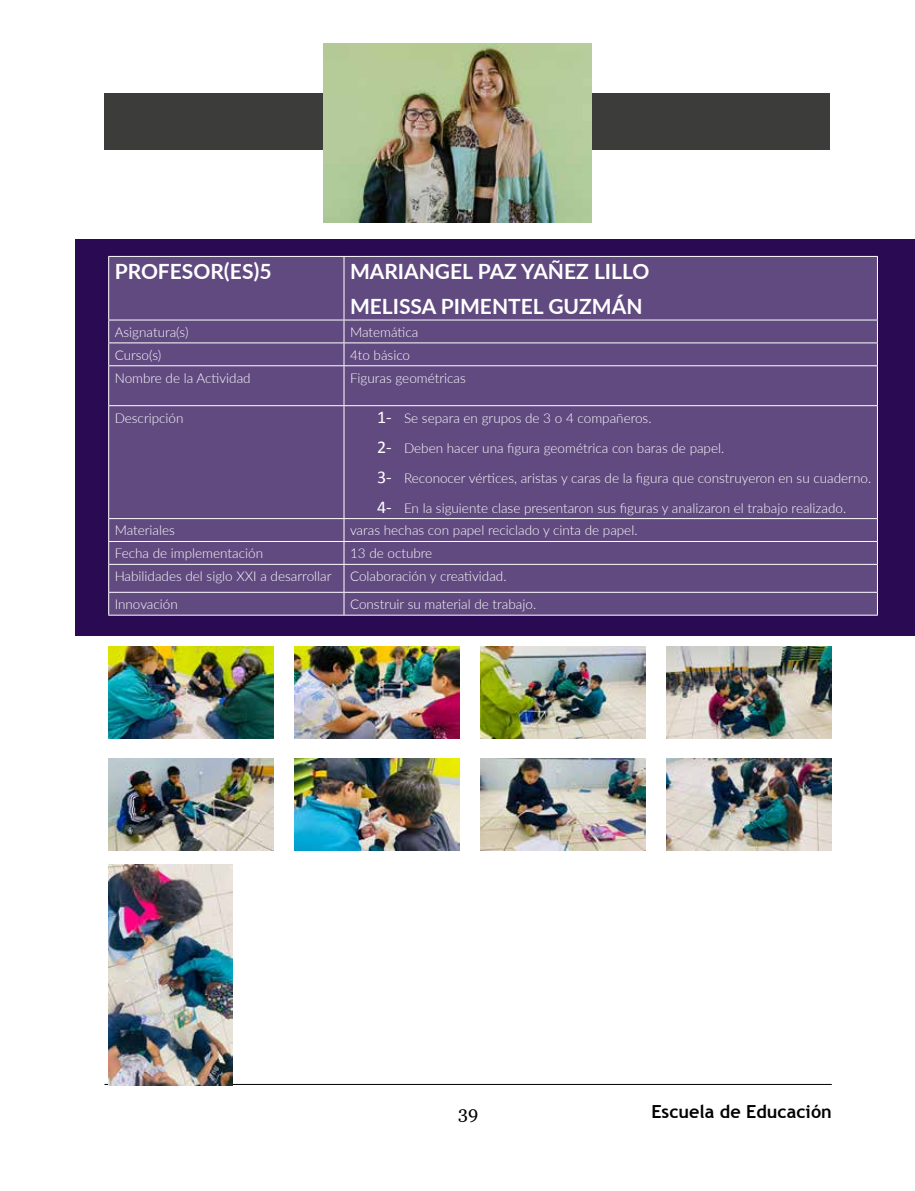
<style>
.page{position:relative;width:915px;height:1191px;background:#fff}
.page>*{position:absolute;margin:0;border:0;box-sizing:border-box;transform-origin:0 0}
.t1{font:700 21px/34.7px "Lato";color:#fff}
.t2{font:700 18px "Trebuchet MS";color:#000}
.t3{font:18px "Georgia";color:#000}
.t4{font:300 13.5px "Lato";color:#fff}
.s1{font-family:"Calibri";font-weight:400;font-size:18px}
</style>
<div class="page">
<hr style="left:104px;top:1084px;width:727px;height:1px;background:#000">
<div style="left:75px;top:239px;width:839px;height:397px;background:#2a0a53"></div>
<div style="left:104px;top:93px;width:725px;height:57px;background:#3c3c3b"></div>
<img style="left:323px;top:43px;width:268px;height:179px">
<div style="left:109px;top:257px;width:767px;height:358px;background:#614a80"></div>
<hr style="left:108px;top:256px;width:236px;height:1px;background:#fff">
<hr style="left:108px;top:257px;width:1px;height:63px;background:#fff">
<hr style="left:344px;top:256px;width:533px;height:1px;background:#fff">
<hr style="left:343px;top:257px;width:1px;height:63px;background:#fff">
<hr style="left:876px;top:257px;width:1px;height:63px;background:#fff">
<hr style="left:108px;top:320px;width:236px;height:1px;background:#fff">
<hr style="left:344px;top:320px;width:533px;height:1px;background:#fff">
<hr style="left:108px;top:342px;width:236px;height:1px;background:#fff">
<svg style="left:108px;top:320px;width:1px;height:45px"></svg>
<hr style="left:344px;top:342px;width:533px;height:1px;background:#fff">
<svg style="left:343px;top:320px;width:1px;height:45px"></svg>
<svg style="left:876px;top:320px;width:1px;height:45px"></svg>
<hr style="left:108px;top:365px;width:236px;height:1px;background:#fff">
<hr style="left:108px;top:366px;width:1px;height:39px;background:#fff">
<hr style="left:344px;top:365px;width:533px;height:1px;background:#fff">
<hr style="left:343px;top:366px;width:1px;height:39px;background:#fff">
<hr style="left:876px;top:366px;width:1px;height:39px;background:#fff">
<hr style="left:108px;top:405px;width:236px;height:1px;background:#fff">
<hr style="left:108px;top:406px;width:1px;height:112px;background:#fff">
<hr style="left:344px;top:405px;width:533px;height:1px;background:#fff">
<hr style="left:343px;top:406px;width:1px;height:112px;background:#fff">
<hr style="left:876px;top:406px;width:1px;height:112px;background:#fff">
<hr style="left:108px;top:518px;width:236px;height:1px;background:#fff">
<hr style="left:344px;top:518px;width:533px;height:1px;background:#fff">
<hr style="left:108px;top:541px;width:236px;height:1px;background:#fff">
<hr style="left:344px;top:541px;width:533px;height:1px;background:#fff">
<hr style="left:108px;top:564px;width:236px;height:1px;background:#fff">
<hr style="left:344px;top:564px;width:533px;height:1px;background:#fff">
<hr style="left:108px;top:592px;width:236px;height:1px;background:#fff">
<svg style="left:108px;top:519px;width:1px;height:96px"></svg>
<hr style="left:344px;top:592px;width:533px;height:1px;background:#fff">
<svg style="left:343px;top:519px;width:1px;height:96px"></svg>
<svg style="left:876px;top:519px;width:1px;height:96px"></svg>
<hr style="left:108px;top:615px;width:236px;height:1px;background:#fff">
<hr style="left:344px;top:615px;width:533px;height:1px;background:#fff">
<img style="left:108px;top:646px;width:165px;height:93px">
<img style="left:108px;top:758px;width:165px;height:93px">
<img style="left:108px;top:864px;width:124px;height:221px">
<img style="left:294px;top:646px;width:165px;height:93px">
<img style="left:294px;top:758px;width:165px;height:93px">
<img style="left:480px;top:758px;width:165px;height:93px">
<img style="left:480px;top:646px;width:165px;height:93px">
<img style="left:666px;top:646px;width:165px;height:93px">
<img style="left:666px;top:758px;width:165px;height:93px">
<h1 class="t1" style="left:115px;top:253px;width:158px">PROFESOR(ES)5</h1>
<h1 class="t1" style="left:350px;top:253px;width:301px">MARIANGEL PAZ YAÑEZ LILLO<br>MELISSA PIMENTEL GUZMÁN</h1>
<p class="t4" style="left:115px;top:323px;width:75px">Asignatura(s)</p>
<p class="t4" style="left:350px;top:323px;width:70px">Matemática</p>
<p class="t4" style="left:115px;top:345px;width:48px">Curso(s)</p>
<p class="t4" style="left:350px;top:345px;width:62px">4to básico</p>
<p class="t4" style="left:115px;top:368px;width:137px">Nombre de la Actividad</p>
<p class="t4" style="left:350px;top:368px;width:117px">Figuras geométricas</p>
<p class="t4" style="left:115px;top:408px;width:70px">Descripción</p>
<p class="t4" style="left:377px;top:408px;width:276px"><span class="s1">1-</span> Se separa en grupos de 3 o 4 compañeros.</p>
<p class="t4" style="left:377px;top:438px;width:348px"><span class="s1">2-</span> Deben hacer una figura geométrica con baras de papel.</p>
<p class="t4" style="left:377px;top:468px;width:495px"><span class="s1">3-</span> Reconocer vértices, aristas y caras de la figura que construyeron en su cuaderno.</p>
<p class="t4" style="left:377px;top:498px;width:470px"><span class="s1">4-</span> En la siguiente clase presentaron sus figuras y analizaron el trabajo realizado.</p>
<p class="t4" style="left:115px;top:521px;width:62px">Materiales</p>
<p class="t4" style="left:350px;top:521px;width:289px">varas hechas con papel reciclado y cinta de papel.</p>
<p class="t4" style="left:115px;top:544px;width:150px">Fecha de implementación</p>
<p class="t4" style="left:350px;top:544px;width:84px">13 de octubre</p>
<p class="t4" style="left:115px;top:567px;width:218px">Habilidades del siglo XXI a desarrollar</p>
<p class="t4" style="left:350px;top:567px;width:158px">Colaboración y creatividad.</p>
<p class="t4" style="left:115px;top:595px;width:65px">Innovación</p>
<p class="t4" style="left:350px;top:595px;width:187px">Construir su material de trabajo.</p>
<h2 class="t3" style="left:458px;top:1099px;width:22px">39</h2>
<h2 class="t2" style="left:651px;top:1100px;width:182px">Escuela de Educación</h2>
</div>
